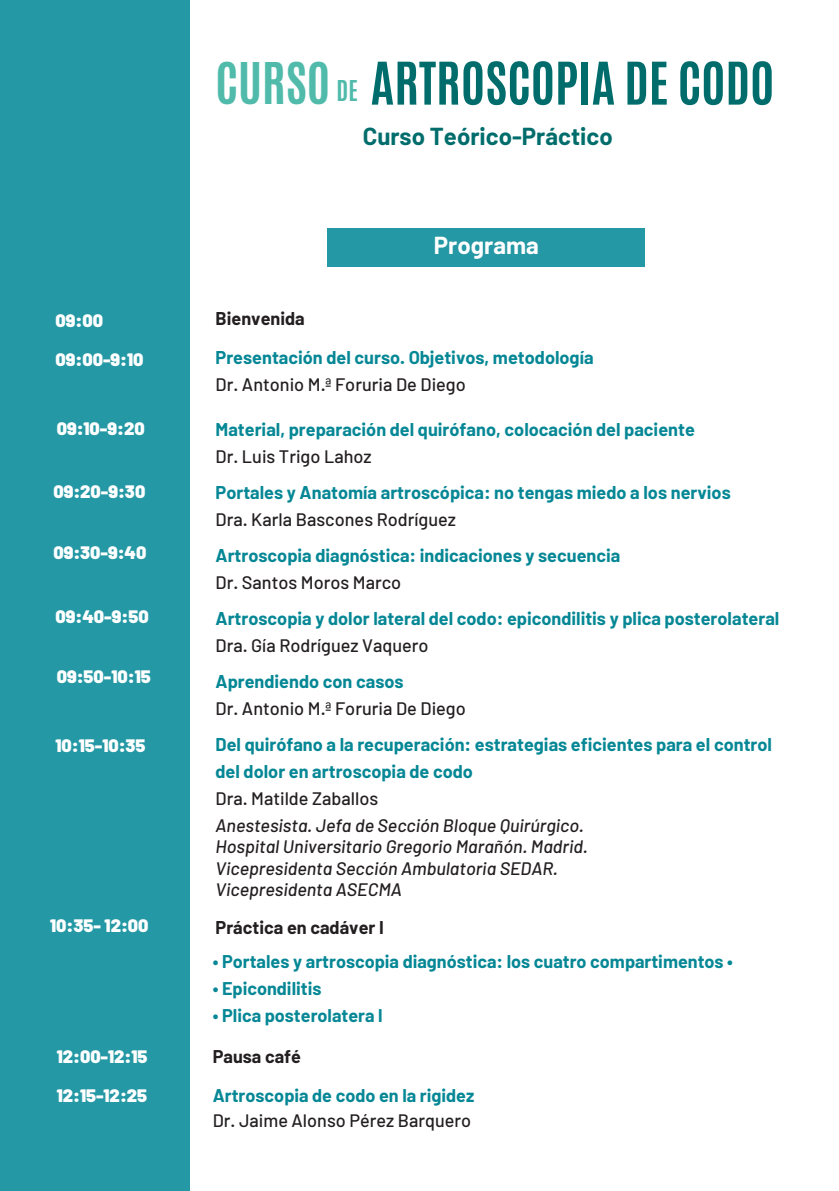
<style>
.page{position:relative;width:839px;height:1191px;background:#fff}
.page>*{position:absolute;margin:0;border:0;box-sizing:border-box;transform-origin:0 0}
.t1{font:700 50px "Antonio";color:#006d6c}
.t2{font:700 48px "Antonio";color:#50baab}
.t3{font:700 24px "Barlow";color:#006d6c}
.t4{font:700 24px "Barlow";color:#fff}
.t5{font:700 24px "Antonio";color:#50baab}
.t6{font:700 18px "Barlow";color:#058795}
.t7{font:500 18px "Barlow";color:#231f20}
.t8{font:italic 500 18px "Barlow";color:#231f20}
.t9{font:900 18px/39px "Barlow";color:#fff}
.t10{font:700 18px "Barlow";color:#231f20}
</style>
<div class="page">
<div style="left:0;top:0;width:189px;height:1191px;background:#2498a4"></div>
<div style="left:328px;top:229px;width:316px;height:37px;background:#2498a4"></div>
<h1 class="t9" style="left:56px;top:300px;width:89px">09:00<br>09:00-9:10</h1>
<h3 class="t9" style="left:57px;top:408px;width:89px">09:10-9:20</h3>
<h3 class="t9" style="left:53px;top:471px;width:93px">09:20-9:30</h3>
<p class="t9" style="left:53px;top:532px;width:95px">09:30-9:40</p>
<p class="t9" style="left:56px;top:596px;width:95px">09:40-9:50</p>
<p class="t9" style="left:57px;top:657px;width:95px">09:50-10:15</p>
<h2 class="t9" style="left:56px;top:725px;width:92px">10:15-10:35</h2>
<p class="t9" style="left:50px;top:905px;width:100px">10:35- 12:00</p>
<h1 class="t9" style="left:57px;top:1036px;width:92px">12:00-12:15<br>12:15-12:25</h1>
<p class="t2" style="left:215px;top:49px;width:116px">CURSO</p>
<p class="t1" style="left:370px;top:47px;width:405px">ARTROSCOPIA DE CODO</p>
<p class="t3" style="left:363px;top:121px;width:251px">Curso Teórico-Práctico</p>
<p class="t5" style="left:336px;top:74px;width:23px">DE</p>
<p class="t4" style="left:434px;top:230px;width:106px">Programa</p>
<p class="t10" style="left:215px;top:307px;width:91px">Bienvenida</p>
<p class="t6" style="left:215px;top:346px;width:379px">Presentación del curso. Objetivos, metodología</p>
<p class="t7" style="left:215px;top:373px;width:252px">Dr. Antonio M.ª Foruria De Diego</p>
<p class="t6" style="left:215px;top:418px;width:481px">Material, preparación del quirófano, colocación del paciente</p>
<p class="t7" style="left:215px;top:445px;width:158px">Dr. Luis Trigo Lahoz</p>
<p class="t6" style="left:215px;top:481px;width:516px">Portales y Anatomía artroscópica: no tengas miedo a los nervios</p>
<p class="t7" style="left:215px;top:508px;width:242px">Dra. Karla Bascones Rodríguez</p>
<p class="t6" style="left:215px;top:544px;width:406px">Artroscopia diagnóstica: indicaciones y secuencia</p>
<p class="t7" style="left:215px;top:571px;width:187px">Dr. Santos Moros Marco</p>
<p class="t6" style="left:215px;top:607px;width:565px">Artroscopia y dolor lateral del codo: epicondilitis y plica posterolateral</p>
<p class="t7" style="left:215px;top:634px;width:214px">Dra. Gía Rodríguez Vaquero</p>
<p class="t6" style="left:215px;top:670px;width:189px">Aprendiendo con casos</p>
<p class="t7" style="left:215px;top:697px;width:252px">Dr. Antonio M.ª Foruria De Diego</p>
<p class="t6" style="left:215px;top:733px;width:558px">Del quirófano a la recuperación: estrategias eficientes para el control</p>
<p class="t6" style="left:215px;top:760px;width:259px">del dolor en artroscopia de codo</p>
<p class="t7" style="left:215px;top:787px;width:164px">Dra. Matilde Zaballos</p>
<p class="t8" style="left:215px;top:814px;width:370px">Anestesista. Jefa de Sección Bloque Quirúrgico.</p>
<p class="t8" style="left:215px;top:835px;width:374px">Hospital Universitario Gregorio Marañón. Madrid.</p>
<p class="t8" style="left:215px;top:857px;width:344px">Vicepresidenta Sección Ambulatoria SEDAR.</p>
<p class="t8" style="left:215px;top:878px;width:188px">Vicepresidenta ASECMA</p>
<p class="t10" style="left:215px;top:916px;width:170px">Práctica en cadáver I</p>
<p class="t6" style="left:213px;top:950px;width:521px">• Portales y artroscopia diagnóstica: los cuatro compartimentos •</p>
<p class="t6" style="left:213px;top:977px;width:110px">• Epicondilitis</p>
<p class="t6" style="left:213px;top:1004px;width:171px">• Plica posterolatera l</p>
<p class="t10" style="left:213px;top:1045px;width:90px">Pausa café</p>
<p class="t6" style="left:213px;top:1084px;width:263px">Artroscopia de codo en la rigidez</p>
<p class="t7" style="left:213px;top:1109px;width:260px">Dr. Jaime Alonso Pérez Barquero</p>
</div>
